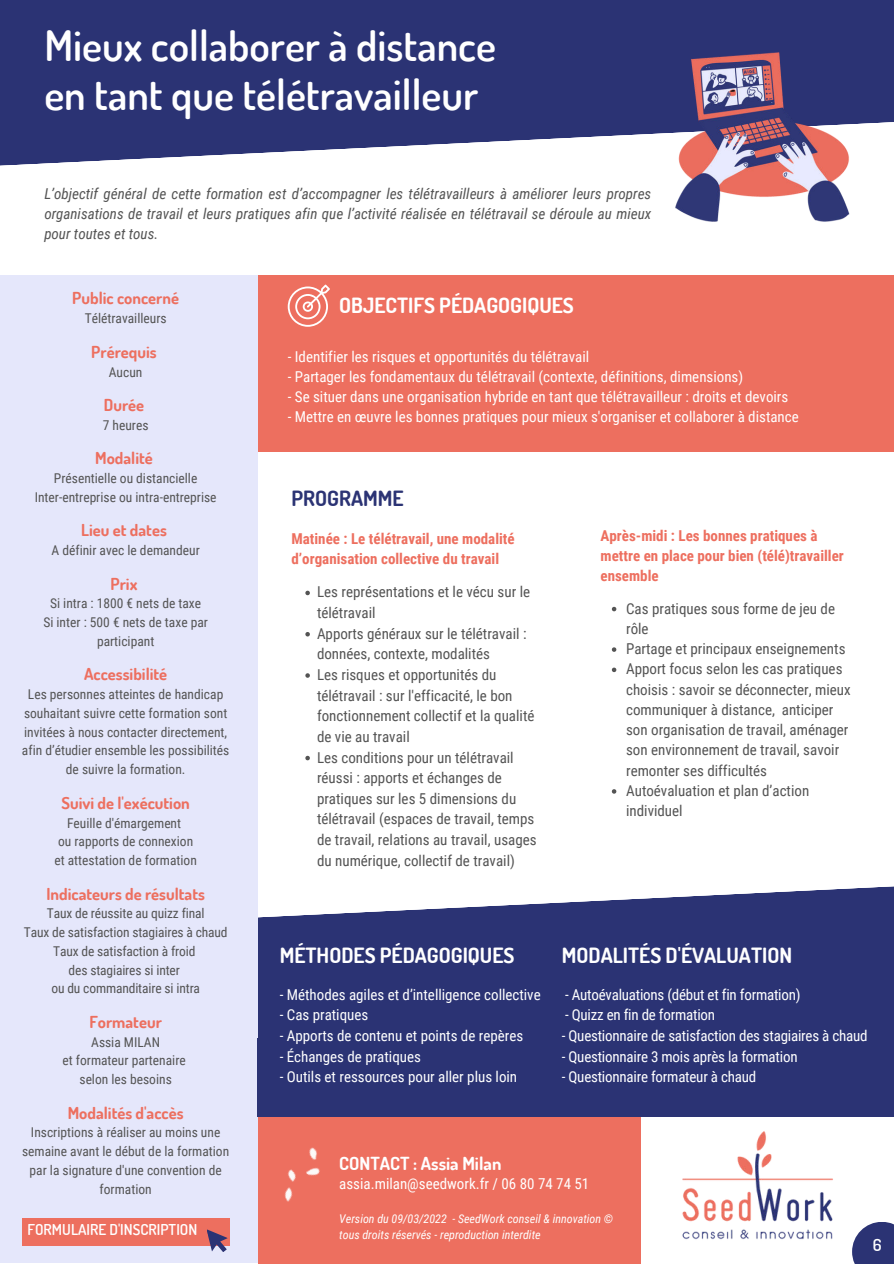
<style>
.page{position:relative;width:894px;height:1264px;background:#fff}
.page>*{position:absolute;margin:0;border:0;box-sizing:border-box;transform-origin:0 0}
.t1{font:600 42px/49.5px "Dosis";color:#fff}
.t2{font:700 21px "Dosis";color:#fff}
.t3{font:700 21px "Dosis";color:#2b3374}
.t4{font:700 18px "Dosis";color:#fff}
.t5{font:700 16.5px "Dosis";color:#ed6f5f}
.t6{font:600 16.5px "Dosis";color:#fff}
.t7{font:15px/20.7px "Roboto Condensed";color:#545454}
.t8{font:15px "Roboto Condensed";color:#fff}
.t9{font:italic 15px/20.2px "Roboto Condensed";color:#545454;text-align:justify}
.t10{font:700 15px/20.2px "Roboto Condensed";color:#ed6f5f}
.t11{font:600 15px "Dosis";color:#fff}
.t12{font:13.5px/18.8px "Roboto Condensed";color:#545454;text-align:center}
.t13{font:italic 12px/16px "Roboto Condensed";color:#fff}
</style>
<div class="page">
<svg style="left:0;top:0;width:893px;height:166px;background:#3f4681"></svg>
<div style="left:257px;top:275px;width:636px;height:176px;background:#ed6f5f"></div>
<img style="left:651px;top:41px;width:214px;height:181px">
<div style="left:258px;top:1093px;width:382px;height:170px;background:#ed6f5f"></div>
<svg style="left:257px;top:865px;width:636px;height:173px;fill:#2b3374"></svg>
<svg style="left:287px;top:285px;width:43px;height:42px"></svg>
<div style="left:0;top:275px;width:257px;height:987px;background:#e5e7fb"></div>
<div style="left:851px;top:1221px;width:42px;height:42px;background:#2b3374"></div>
<img style="left:257px;top:1116px;width:97px;height:118px">
<img style="left:634px;top:1116px;width:242px;height:147px">
<div style="left:22px;top:1217px;width:207px;height:28px;background:#ed6f5f"></div>
<svg style="left:206px;top:1229px;width:22px;height:23px"></svg>
<svg style="left:305px;top:590px;width:5px;height:5px"></svg>
<svg style="left:305px;top:632px;width:5px;height:4px"></svg>
<svg style="left:305px;top:673px;width:5px;height:4px"></svg>
<svg style="left:305px;top:755px;width:5px;height:5px"></svg>
<svg style="left:611px;top:607px;width:5px;height:4px"></svg>
<svg style="left:611px;top:647px;width:5px;height:5px"></svg>
<svg style="left:611px;top:667px;width:5px;height:5px"></svg>
<svg style="left:611px;top:789px;width:5px;height:4px"></svg>
<div style="left:257px;top:1038px;width:636px;height:78px;background:#2b3374"></div>
<h1 class="t1" style="left:44px;top:20px;width:453px">Mieux collaborer à distance en tant que télétravailleur</h1>
<p class="t9" style="left:44px;top:183px;width:608px">L’objectif général de cette formation est d’accompagner les télétravailleurs à améliorer leurs propres organisations de travail et leurs pratiques afin que l’activité réalisée en télétravail se déroule au mieux pour toutes et tous.</p>
<p class="t5" style="left:72px;top:288px;width:108px">Public concerné</p>
<p class="t12" style="left:85px;top:308px;width:83px">Télétravailleurs</p>
<p class="t5" style="left:91px;top:341px;width:67px">Prérequis</p>
<p class="t12" style="left:109px;top:362px;width:35px">Aucun</p>
<p class="t5" style="left:104px;top:394px;width:42px">Durée</p>
<p class="t12" style="left:103px;top:415px;width:47px">7 heures</p>
<p class="t5" style="left:95px;top:447px;width:59px">Modalité</p>
<p class="t12" style="left:35px;top:468px;width:183px">Présentielle ou distancielle<br>Inter-entreprise ou intra-entreprise</p>
<p class="t5" style="left:81px;top:519px;width:87px">Lieu et dates</p>
<p class="t12" style="left:51px;top:540px;width:150px">A définir avec le demandeur</p>
<p class="t5" style="left:110px;top:573px;width:28px">Prix</p>
<p class="t12" style="left:43px;top:593px;width:166px">Si intra : 1800 € nets de taxe<br>Si inter : 500 € nets de taxe par participant</p>
<p class="t5" style="left:84px;top:663px;width:85px">Accessibilité</p>
<p class="t12" style="left:22px;top:684px;width:209px">Les personnes atteintes de handicap souhaitant suivre cette formation sont invitées à nous contacter directement, afin d’étudier ensemble les possibilités de suivre la formation.</p>
<p class="t5" style="left:61px;top:792px;width:130px">Suivi de l'exécution</p>
<p class="t12" style="left:54px;top:812px;width:144px">Feuille d'émargement<br>ou rapports de connexion et attestation de formation</p>
<p class="t5" style="left:46px;top:882px;width:160px">Indicateurs de résultats</p>
<p class="t12" style="left:24px;top:903px;width:205px">Taux de réussite au quizz final<br>Taux de satisfaction stagiaires à chaud<br>Taux de satisfaction à froid<br>des stagiaires si inter<br>ou du commanditaire si intra</p>
<p class="t5" style="left:89px;top:1011px;width:74px">Formateur</p>
<p class="t12" style="left:62px;top:1031px;width:125px">Assia MILAN<br>et formateur partenaire selon les besoins</p>
<p class="t5" style="left:68px;top:1101px;width:117px">Modalités d'accès</p>
<p class="t12" style="left:22px;top:1122px;width:209px">Inscriptions à réaliser au moins une semaine avant le début de la formation par la signature d'une convention de formation</p>
<p class="t11" style="left:28px;top:1220px;width:171px">FORMULAIRE D'INSCRIPTION</p>
<h2 class="t2" style="left:339px;top:291px;width:236px">OBJECTIFS PÉDAGOGIQUES</h2>
<p class="t8" style="left:287px;top:346px;width:303px">- Identifier les risques et opportunités du télétravail</p>
<p class="t8" style="left:287px;top:366px;width:457px">- Partager les fondamentaux du télétravail (contexte, définitions, dimensions)</p>
<p class="t8" style="left:287px;top:386px;width:502px">- Se situer dans une organisation hybride en tant que télétravailleur : droits et devoirs</p>
<p class="t8" style="left:287px;top:406px;width:512px">- Mettre en œuvre les bonnes pratiques pour mieux s'organiser et collaborer à distance</p>
<h2 class="t3" style="left:291px;top:485px;width:114px">PROGRAMME</h2>
<p class="t10" style="left:291px;top:527px;width:225px;line-height:20.7px">Matinée : Le télétravail, une modalité d’organisation collective du travail</p>
<p class="t7" style="left:317px;top:581px;width:221px">Les représentations et le vécu sur le télétravail<br>Apports généraux sur le télétravail : données, contexte, modalités<br>Les risques et opportunités du télétravail : sur l'efficacité, le bon fonctionnement collectif et la qualité de vie au travail<br>Les conditions pour un télétravail réussi : apports et échanges de pratiques sur les 5 dimensions du télétravail (espaces de travail, temps de travail, relations au travail, usages du numérique, collectif de travail)</p>
<p class="t10" style="left:600px;top:525px;width:245px">Après-midi : Les bonnes pratiques à mettre en place pour bien (télé)travailler ensemble</p>
<p class="t7" style="left:626px;top:597px;width:226px;line-height:20.2px">Cas pratiques sous forme de jeu de rôle<br>Partage et principaux enseignements<br>Apport focus selon les cas pratiques choisis : savoir se déconnecter, mieux communiquer à distance, anticiper son organisation de travail, aménager son environnement de travail, savoir remonter ses difficultés<br>Autoévaluation et plan d’action individuel</p>
<h2 class="t2" style="left:279px;top:941px;width:236px">MÉTHODES PÉDAGOGIQUES</h2>
<p class="t8" style="left:279px;top:983px;width:262px">- Méthodes agiles et d’intelligence collective</p>
<p class="t8" style="left:279px;top:1004px;width:90px">- Cas pratiques</p>
<p class="t8" style="left:279px;top:1025px;width:245px">- Apports de contenu et points de repères</p>
<p class="t8" style="left:279px;top:1045px;width:143px">- Échanges de pratiques</p>
<p class="t8" style="left:279px;top:1066px;width:239px">- Outils et ressources pour aller plus loin</p>
<h2 class="t2" style="left:561px;top:941px;width:232px">MODALITÉS D'ÉVALUATION</h2>
<p class="t8" style="left:565px;top:983px;width:237px">- Autoévaluations (début et fin formation)</p>
<p class="t8" style="left:565px;top:1004px;width:152px">- Quizz en fin de formation</p>
<p class="t8" style="left:561px;top:1025px;width:307px">- Questionnaire de satisfaction des stagiaires à chaud</p>
<p class="t8" style="left:561px;top:1045px;width:237px">- Questionnaire 3 mois après la formation</p>
<p class="t8" style="left:561px;top:1066px;width:196px">- Questionnaire formateur à chaud</p>
<p class="t4" style="left:339px;top:1151px;width:164px">CONTACT : Assia Milan</p>
<p class="t8" style="left:339px;top:1172px;width:251px">assia.milan@seedwork.fr / 06 80 74 74 51</p>
<p class="t13" style="left:339px;top:1209px;width:275px">Version du 09/03/2022 - SeedWork conseil &amp; innovation © tous droits réservés - reproduction interdite</p>
<p class="t6" style="left:872px;top:1233px;width:10px">6</p>
</div>
